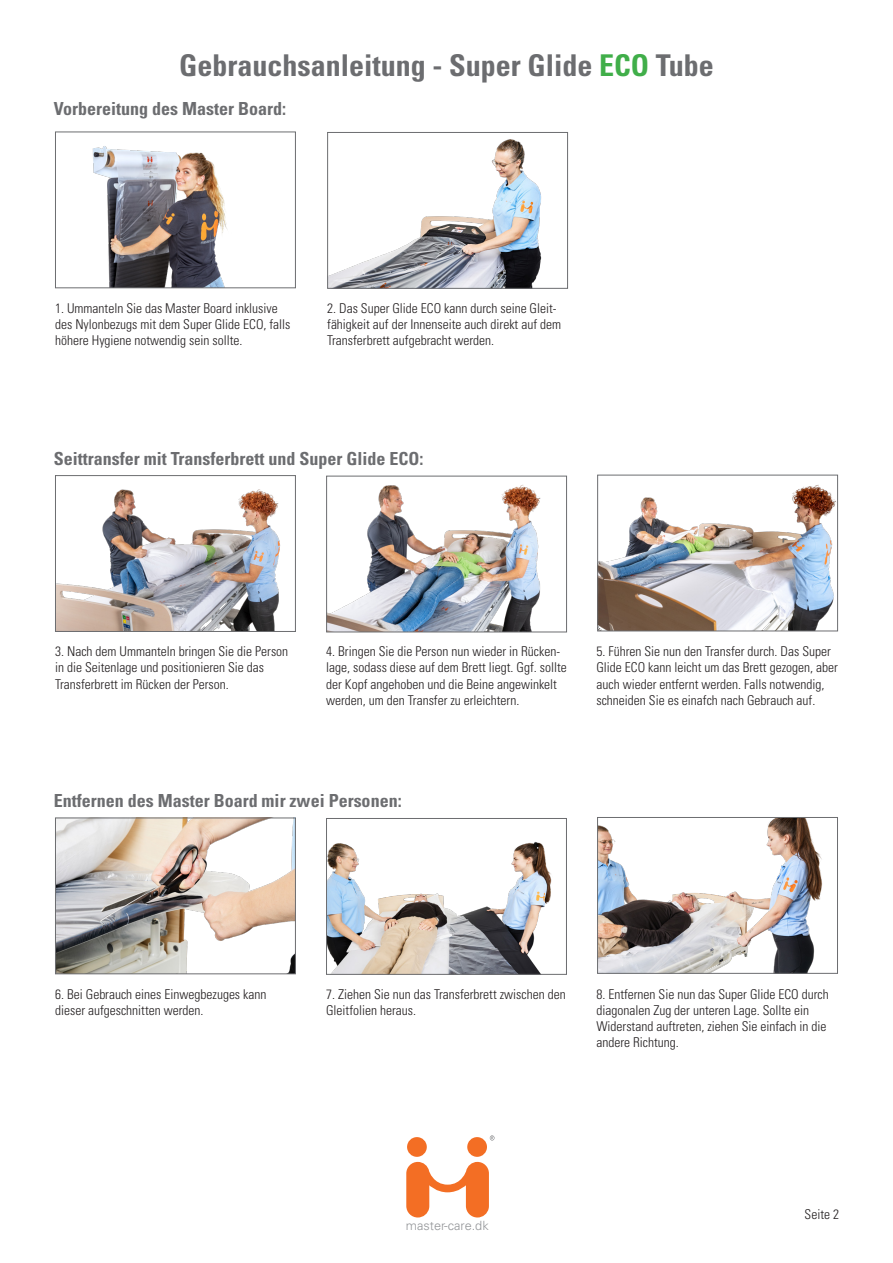
<style>
.page{position:relative;width:893px;height:1263px;background:#fff}
.page>*{position:absolute;margin:0;border:0;box-sizing:border-box;transform-origin:0 0}
.t1{font:700 condensed 30px "Univers LT Std";color:#6c6d70}
.Underoverskrift{font:700 condensed 18px "Univers LT Std";color:#6c6d70}
.t2{font:300 condensed 13.5px/16.2px "Univers LT Std";color:#231f20}
.t3{font:300 12.75px "Univers LT Std";color:#939598}
.s1{color:#40ae49}
</style>
<div class="page">
<img style="left:329px;top:139px;width:213px;height:148px">
<div style="left:327px;top:132px;width:241px;height:157px;border:1px solid #6c6d70"></div>
<img style="left:92px;top:146px;width:136px;height:140px">
<div style="left:55px;top:132px;width:241px;height:156px;border:1px solid #6c6d70"></div>
<img style="left:599px;top:485px;width:237px;height:144px">
<div style="left:597px;top:475px;width:241px;height:156px;border:1px solid #6c6d70"></div>
<img style="left:328px;top:484px;width:213px;height:146px">
<div style="left:326px;top:476px;width:241px;height:156px;border:1px solid #6c6d70"></div>
<img style="left:57px;top:489px;width:224px;height:141px">
<div style="left:55px;top:475px;width:241px;height:157px;border:1px solid #6c6d70"></div>
<img style="left:599px;top:819px;width:223px;height:153px">
<div style="left:597px;top:817px;width:241px;height:157px;border:1px solid #6c6d70"></div>
<img style="left:328px;top:841px;width:224px;height:132px">
<div style="left:326px;top:818px;width:241px;height:157px;border:1px solid #6c6d70"></div>
<img style="left:57px;top:819px;width:237px;height:153px">
<div style="left:55px;top:817px;width:241px;height:157px;border:1px solid #6c6d70"></div>
<svg style="left:406px;top:1162px;width:83px;height:55px"></svg>
<div style="left:407px;top:1137px;width:20px;height:20px;background:#f36e24;border-radius:50%"></div>
<div style="left:467px;top:1137px;width:20px;height:20px;background:#f36e24;border-radius:50%"></div>
<svg style="left:490px;top:1135px;width:4px;height:5px"></svg>
<h1 class="t1" style="left:179px;top:47px;width:536px">Gebrauchsanleitung - Super Glide <span class="s1">ECO</span> Tube</h1>
<p class="Underoverskrift" style="left:54px;top:97px;width:234px">Vorbereitung des Master Board:</p>
<p class="t2" style="left:55px;top:300px;width:237px">1. Ummanteln Sie das Master Board inklusive des Nylonbezugs mit dem Super Glide ECO, falls höhere Hygiene notwendig sein sollte.</p>
<p class="t2" style="left:327px;top:300px;width:235px">2. Das Super Glide ECO kann durch seine Gleit&shy;fähigkeit auf der Innenseite auch direkt auf dem<br>Transferbrett aufgebracht werden.</p>
<p class="Underoverskrift" style="left:54px;top:447px;width:371px">Seittransfer mit Transferbrett und Super Glide ECO:</p>
<p class="t2" style="left:55px;top:643px;width:235px">3. Nach dem Ummanteln bringen Sie die Person in die Seitenlage und positionieren Sie das<br>Transferbrett im Rücken der Person.</p>
<p class="t2" style="left:326px;top:643px;width:242px">4. Bringen Sie die Person nun wieder in Rücken&shy;lage, sodass diese auf dem Brett liegt. Ggf. sollte der Kopf angehoben und die Beine angewinkelt werden, um den Transfer zu erleichtern.</p>
<p class="t2" style="left:596px;top:643px;width:243px">5. Führen Sie nun den Transfer durch. Das Super Glide ECO kann leicht um das Brett gezogen, aber auch wieder entfernt werden. Falls notwendig, schneiden Sie es einafch nach Gebrauch auf.</p>
<p class="Underoverskrift" style="left:54px;top:789px;width:349px">Entfernen des Master Board mir zwei Personen:</p>
<p class="t2" style="left:55px;top:986px;width:213px">6. Bei Gebrauch eines Einwegbezuges kann dieser aufgeschnitten werden.</p>
<p class="t2" style="left:326px;top:986px;width:241px">7. Ziehen Sie nun das Transferbrett zwischen den<br>Gleitfolien heraus.</p>
<p class="t2" style="left:596px;top:986px;width:234px">8. Entfernen Sie nun das Super Glide ECO durch diagonalen Zug der unteren Lage. Sollte ein Widerstand auftreten, ziehen Sie einfach in die andere Richtung.</p>
<p class="t3" style="left:406px;top:1217px;width:84px">master-care.dk</p>
<p class="t2" style="left:805px;top:1206px;width:36px">Seite 2</p>
</div>
